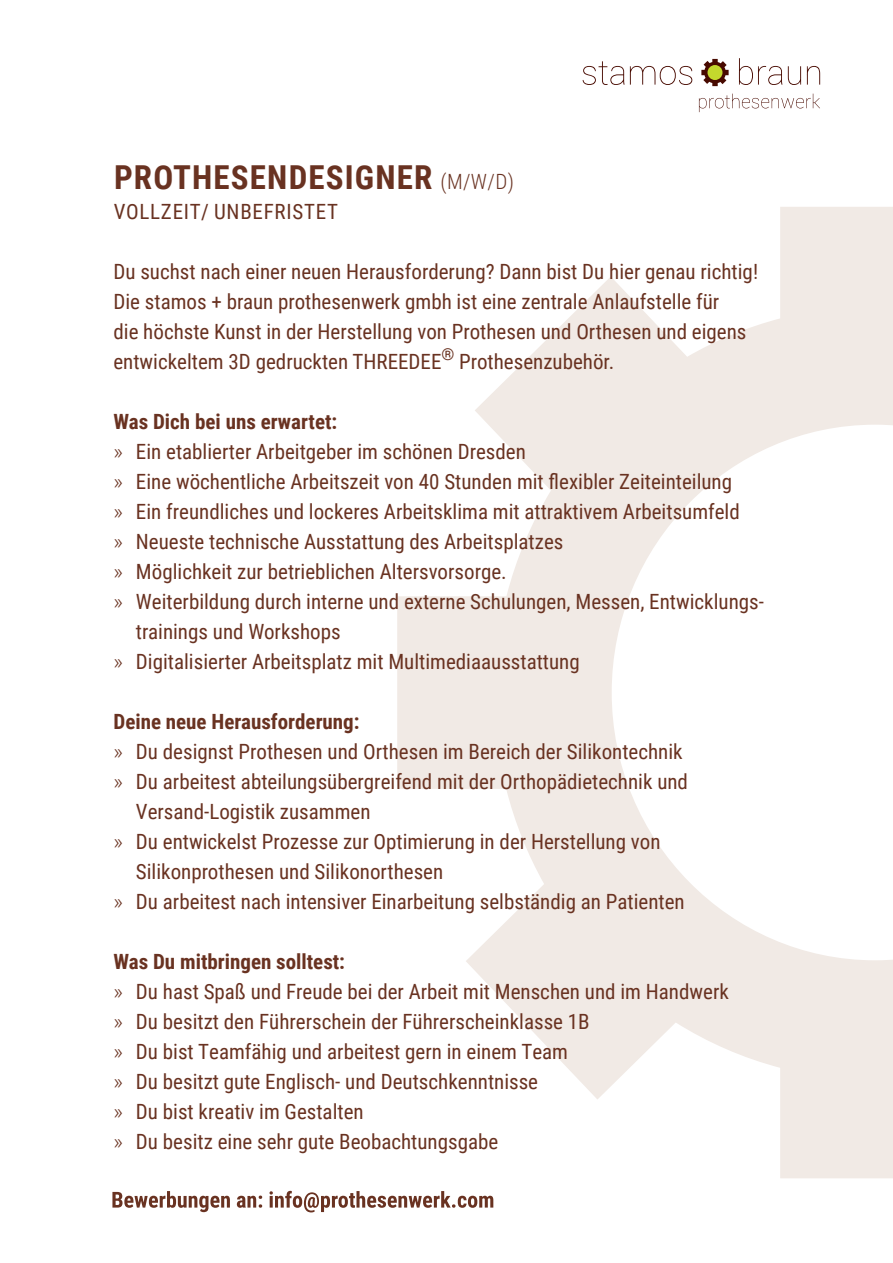
<style>
.page{position:relative;width:893px;height:1263px;background:#fff}
.page>*{position:absolute;margin:0;border:0;box-sizing:border-box;transform-origin:0 0}
.t1{font:700 33px "Roboto Condensed";letter-spacing:.035em;color:#693221}
.t2{font:21px/30px "Roboto Condensed";color:#693221}
.t3{font:700 21px "Roboto Condensed";color:#693221}
.t4{font:21px "Roboto Condensed";letter-spacing:.035em;color:#693221}
.s1{font-weight:300;font-size:21px}
.s2{font-family:"Roboto";font-weight:300}
</style>
<div class="page">
<svg style="left:397px;top:207px;width:496px;height:971px"></svg>
<svg style="left:583px;top:58px;width:237px;height:28px"></svg>
<svg style="left:699px;top:94px;width:121px;height:18px"></svg>
<svg style="left:112px;top:1191px;width:381px;height:21px"></svg>
<p class="t1" style="left:114px;top:154px;width:401px">PROTHESENDESIGNER <span class="s1">(M/W/D)</span></p>
<p class="t4" style="left:114px;top:196px;width:226px">VOLLZEIT/ UNBEFRISTET</p>
<p class="t2" style="left:113px;top:255px;width:646px">Du suchst nach einer neuen Herausforderung? Dann bist Du hier genau richtig!<br>Die stamos + braun prothesenwerk gmbh ist eine zentrale Anlaufstelle für</p>
<p class="t2" style="left:113px;top:315px;width:635px">die höchste Kunst in der Herstellung von Prothesen und Orthesen und eigens entwickeltem 3D gedruckten THREEDEE<sup>®</sup> Prothesenzubehör.</p>
<p class="t3" style="left:113px;top:406px;width:225px">Was Dich bei uns erwartet:</p>
<p class="t2" style="left:113px;top:435px;width:414px"><span class="s2">»</span> Ein etablierter Arbeitgeber im schönen Dresden</p>
<p class="t2" style="left:113px;top:465px;width:620px"><span class="s2">»</span> Eine wöchentliche Arbeitszeit von 40 Stunden mit flexibler Zeiteinteilung</p>
<p class="t2" style="left:113px;top:495px;width:628px"><span class="s2">»</span> Ein freundliches und lockeres Arbeitsklima mit attraktivem Arbeitsumfeld</p>
<p class="t2" style="left:113px;top:525px;width:451px"><span class="s2">»</span> Neueste technische Ausstattung des Arbeitsplatzes</p>
<p class="t2" style="left:113px;top:555px;width:395px"><span class="s2">»</span> Möglichkeit zur betrieblichen Altersvorsorge.</p>
<p class="t2" style="left:136px;top:585px;width:630px;text-indent:-22px"><span class="s2">»</span> Weiterbildung durch interne und externe Schulungen, Messen, Entwicklungs&shy;trainings und Workshops</p>
<p class="t2" style="left:113px;top:645px;width:468px"><span class="s2">»</span> Digitalisierter Arbeitsplatz mit Multimediaausstattung</p>
<p class="t3" style="left:113px;top:706px;width:248px">Deine neue Herausforderung:</p>
<p class="t2" style="left:113px;top:735px;width:571px"><span class="s2">»</span> Du designst Prothesen und Orthesen im Bereich der Silikontechnik</p>
<p class="t2" style="left:136px;top:765px;width:554px;text-indent:-22px"><span class="s2">»</span> Du arbeitest abteilungsübergreifend mit der Orthopädietechnik und<br>Versand-Logistik zusammen</p>
<p class="t2" style="left:136px;top:825px;width:526px;text-indent:-22px"><span class="s2">»</span> Du entwickelst Prozesse zur Optimierung in der Herstellung von<br>Silikonprothesen und Silikonorthesen</p>
<p class="t2" style="left:113px;top:885px;width:573px"><span class="s2">»</span> Du arbeitest nach intensiver Einarbeitung selbständig an Patienten</p>
<p class="t3" style="left:113px;top:946px;width:233px">Was Du mitbringen solltest:</p>
<p class="t2" style="left:113px;top:975px;width:617px"><span class="s2">»</span> Du hast Spaß und Freude bei der Arbeit mit Menschen und im Handwerk</p>
<p class="t2" style="left:113px;top:1005px;width:478px"><span class="s2">»</span> Du besitzt den Führerschein der Führerscheinklasse 1B</p>
<p class="t2" style="left:113px;top:1035px;width:456px"><span class="s2">»</span> Du bist Teamfähig und arbeitest gern in einem Team</p>
<p class="t2" style="left:113px;top:1065px;width:426px"><span class="s2">»</span> Du besitzt gute Englisch- und Deutschkenntnisse</p>
<p class="t2" style="left:113px;top:1095px;width:252px"><span class="s2">»</span> Du bist kreativ im Gestalten</p>
<p class="t2" style="left:113px;top:1125px;width:386px"><span class="s2">»</span> Du besitz eine sehr gute Beobachtungsgabe</p>
</div>
